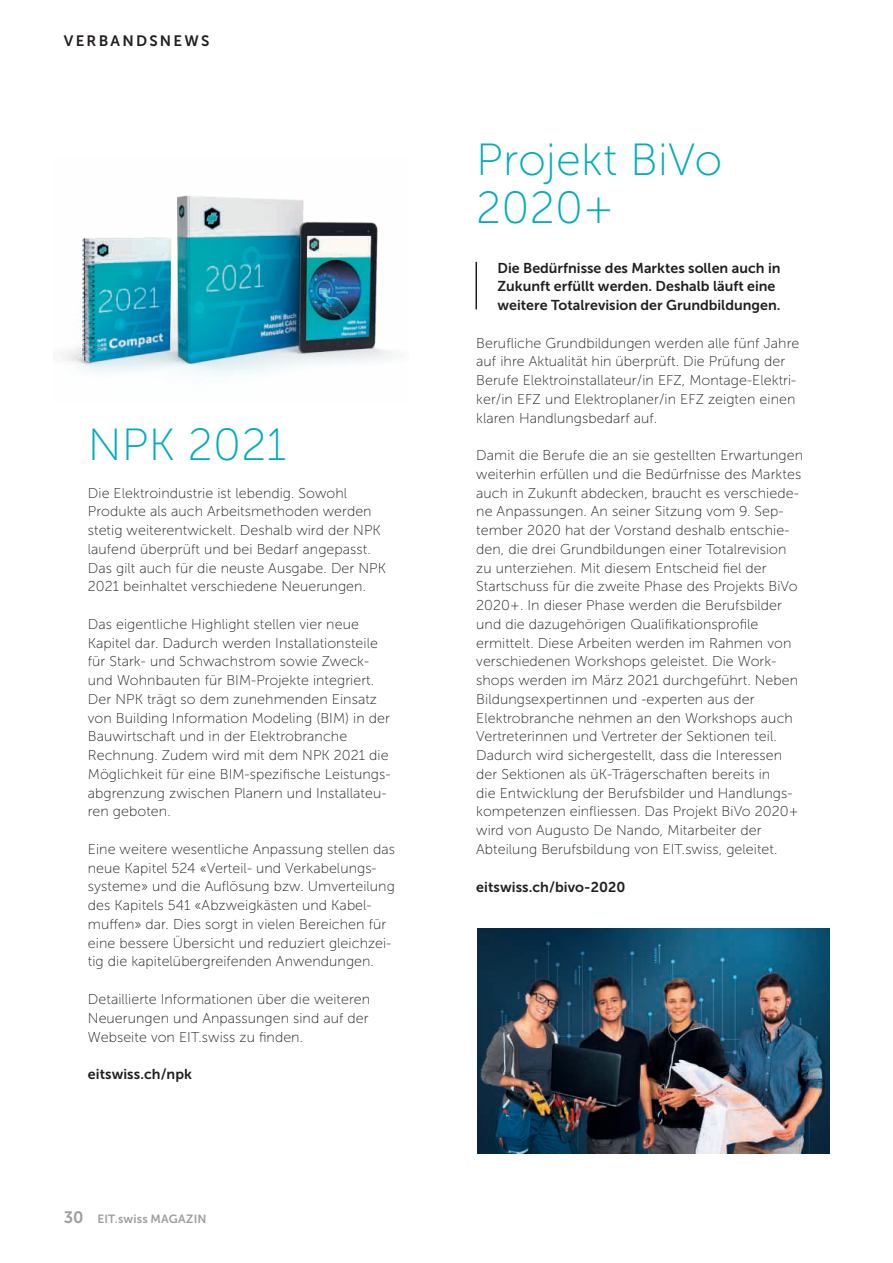
<style>
.page{position:relative;width:893px;height:1263px;background:#fff}
.page>*{position:absolute;margin:0;border:0;box-sizing:border-box;transform-origin:0 0}
.t1{font:45px/48px "Museo Sans 100";letter-spacing:.005em;color:#00aebb}
.t2{font:15px "Museo Sans 700";letter-spacing:.15em;color:#231f20}
.t3{font:14.25px/18.8px "Museo Sans 100";letter-spacing:.005em;color:#231f20}
.t4{font:14.25px/18.8px "Museo Sans 700";color:#231f20}
.t5{font:11.85px "Museo Sans 700";letter-spacing:.01em;color:#9d9fa2}
.s1{font-size:16.5px}
</style>
<div class="page">
<img style="left:478px;top:929px;width:351px;height:225px">
<hr style="left:475px;top:262px;width:2px;height:47px;background:#231f20">
<img style="left:59px;top:195px;width:333px;height:181px">
<p class="t2" style="left:64px;top:32px;width:147px">VERBANDSNEWS</p>
<h1 class="t1" style="left:88px;top:421px;width:200px">NPK 2021</h1>
<p class="t3" style="left:88px;top:483px;width:300px">Die Elektroindustrie ist lebendig. Sowohl Produkte als auch Arbeitsmethoden werden stetig weiterentwickelt. Deshalb wird der NPK laufend überprüft und bei Bedarf angepasst.<br>Das gilt auch für die neuste Ausgabe. Der NPK 2021 beinhaltet verschiedene Neuerungen.</p>
<p class="t3" style="left:88px;top:615px;width:304px">Das eigentliche Highlight stellen vier neue Kapitel dar. Dadurch werden Installationsteile für Stark- und Schwachstrom sowie Zweck&shy;und Wohnbauten für BIM-Projekte integriert.<br>Der NPK trägt so dem zunehmenden Einsatz von Building Information Modeling (BIM) in der Bauwirtschaft und in der Elektrobranche Rechnung. Zudem wird mit dem NPK 2021 die Möglichkeit für eine BIM-spezifische Leistungs&shy;abgrenzung zwischen Planern und Installateu&shy;ren geboten.</p>
<p class="t3" style="left:88px;top:840px;width:309px">Eine weitere wesentliche Anpassung stellen das neue Kapitel 524 «Verteil- und Verkabelungs&shy;systeme» und die Auflösung bzw. Umverteilung des Kapitels 541 «Abzweigkästen und Kabel&shy;muffen» dar. Dies sorgt in vielen Bereichen für eine bessere Übersicht und reduziert gleichzei&shy;tig die kapitelübergreifenden Anwendungen.</p>
<p class="t3" style="left:88px;top:990px;width:284px;text-align:justify">Detaillierte Informationen über die weiteren Neuerungen und Anpassungen sind auf der Webseite von EIT.swiss zu finden.</p>
<p class="t4" style="left:88px;top:1065px;width:106px">eitswiss.ch/npk</p>
<p class="t5" style="left:64px;top:1212px;width:144px"><span class="s1">30</span> EIT.swiss MAGAZIN</p>
<h1 class="t1" style="left:476px;top:136px;width:248px">Projekt BiVo<br>2020+</h1>
<p class="t4" style="left:497px;top:258px;width:285px">Die Bedürfnisse des Marktes sollen auch in<br>Zukunft erfüllt werden. Deshalb läuft eine weitere Totalrevision der Grundbildungen.</p>
<p class="t3" style="left:476px;top:333px;width:325px">Berufliche Grundbildungen werden alle fünf Jahre auf ihre Aktualität hin überprüft. Die Prüfung der Berufe Elektroinstallateur/in EFZ, Montage-Elektri&shy;ker/in EFZ und Elektroplaner/in EFZ zeigten einen klaren Handlungsbedarf auf.</p>
<p class="t3" style="left:476px;top:446px;width:328px">Damit die Berufe die an sie gestellten Erwartungen weiterhin erfüllen und die Bedürfnisse des Marktes auch in Zukunft abdecken, braucht es verschiede&shy;ne Anpassungen. An seiner Sitzung vom 9. Sep&shy;tember 2020 hat der Vorstand deshalb entschie&shy;den, die drei Grundbildungen einer Totalrevision zu unterziehen. Mit diesem Entscheid fiel der Startschuss für die zweite Phase des Projekts BiVo 2020+. In dieser Phase werden die Berufsbilder und die dazugehörigen Qualifikationsprofile ermittelt. Diese Arbeiten werden im Rahmen von verschiedenen Workshops geleistet. Die Work&shy;shops werden im März 2021 durchgeführt. Neben Bildungsexpertinnen und -experten aus der Elektrobranche nehmen an den Workshops auch Vertreterinnen und Vertreter der Sektionen teil.<br>Dadurch wird sichergestellt, dass die Interessen der Sektionen als üK-Trägerschaften bereits in<br>die Entwicklung der Berufsbilder und Handlungs&shy;kompetenzen einfliessen. Das Projekt BiVo 2020+ wird von Augusto De Nando, Mitarbeiter der Abteilung Berufsbildung von EIT.swiss, geleitet.</p>
<p class="t4" style="left:476px;top:877px;width:151px">eitswiss.ch/bivo-2020</p>
</div>
